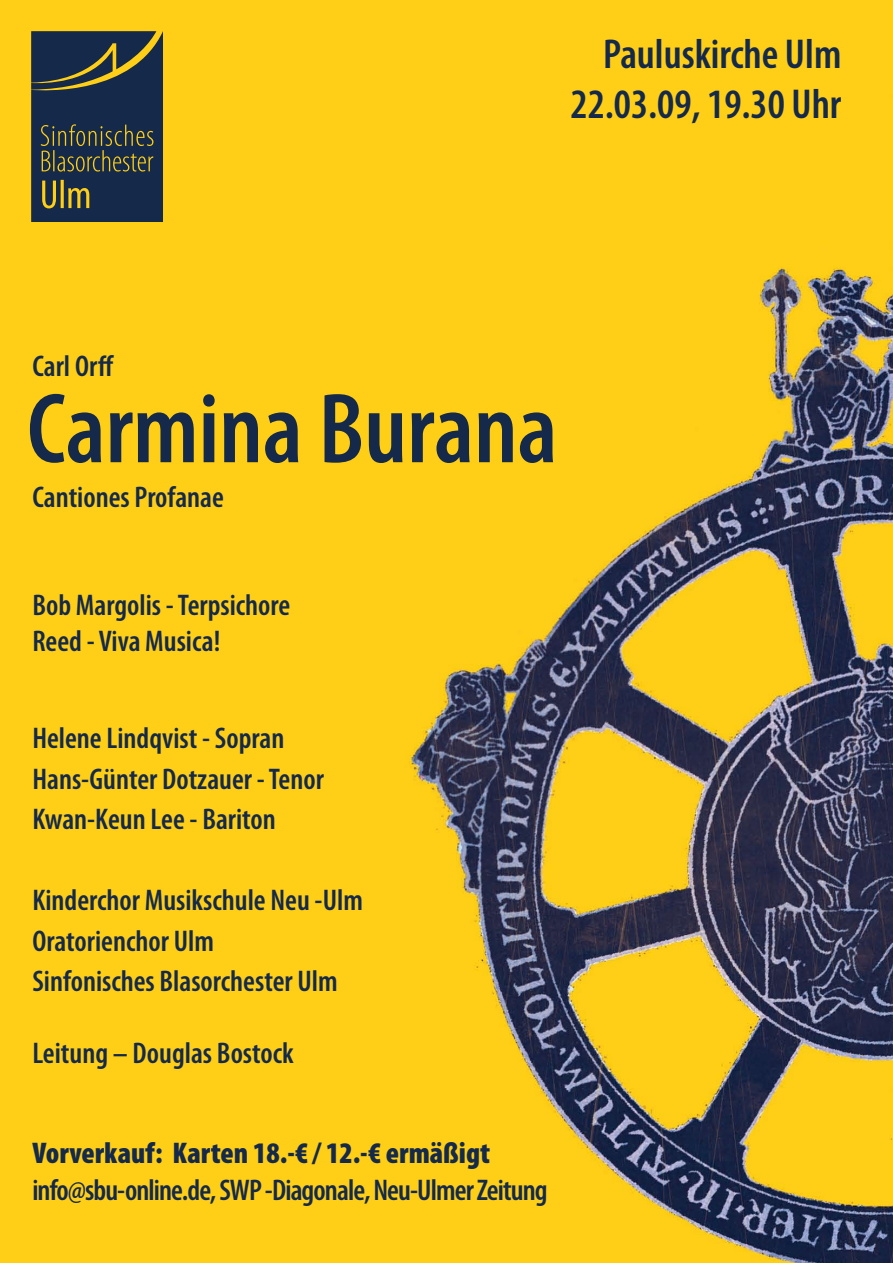
<style>
.page{position:relative;width:893px;height:1263px;background:#fff}
.page>*{position:absolute;margin:0;border:0;box-sizing:border-box;transform-origin:0 0}
.t1{font:600 condensed 100.5px "Myriad Pro";color:#15294a}
.t2{font:600 condensed 42px/50.4px "Myriad Pro";color:#15294a;text-align:right}
.t3{font:600 condensed 30px/40.5px "Myriad Pro";color:#15294a}
.t4{font:600 condensed 30px "Myriad Pro";letter-spacing:-.03em;color:#15294a}
.t5{font:900 condensed 30px "Myriad Pro";color:#15294a}
</style>
<div class="page">
<img style="left:0;top:0;width:893px;height:1263px">
<svg style="left:31px;top:31px;width:132px;height:191px;background:#2e3a44"></svg>
<h2 class="t2" style="left:571px;top:28px;width:272px">Pauluskirche Ulm<br>22.03.09, 19.30 Uhr</h2>
<p class="t3" style="left:32px;top:345px;width:83px">Carl Orff</p>
<h1 class="t1" style="left:27px;top:367px;width:532px">Carmina Burana</h1>
<p class="t3" style="left:32px;top:476px;width:193px">Cantiones Profanae</p>
<p class="t3" style="left:32px;top:587px;width:259px;line-height:36px">Bob Margolis -Terpsichore<br>Reed - Viva Musica!</p>
<p class="t3" style="left:32px;top:717px;width:293px">Helene Lindqvist - Sopran<br>Hans-Günter Dotzauer -Tenor<br>Kwan-Keun Lee - Bariton</p>
<p class="t3" style="left:32px;top:879px;width:332px">Kinderchor Musikschule Neu -Ulm<br>Oratorienchor Ulm<br>Sinfonisches Blasorchester Ulm</p>
<p class="t3" style="left:32px;top:1032px;width:263px">Leitung – Douglas Bostock</p>
<p class="t5" style="left:32px;top:1133px;width:459px">Vorverkauf: Karten 18.-€ / 12.-€ ermäßigt</p>
<p class="t4" style="left:32px;top:1172px;width:517px">info@sbu-online.de,SWP-Diagonale,Neu-UlmerZeitung</p>
</div>
